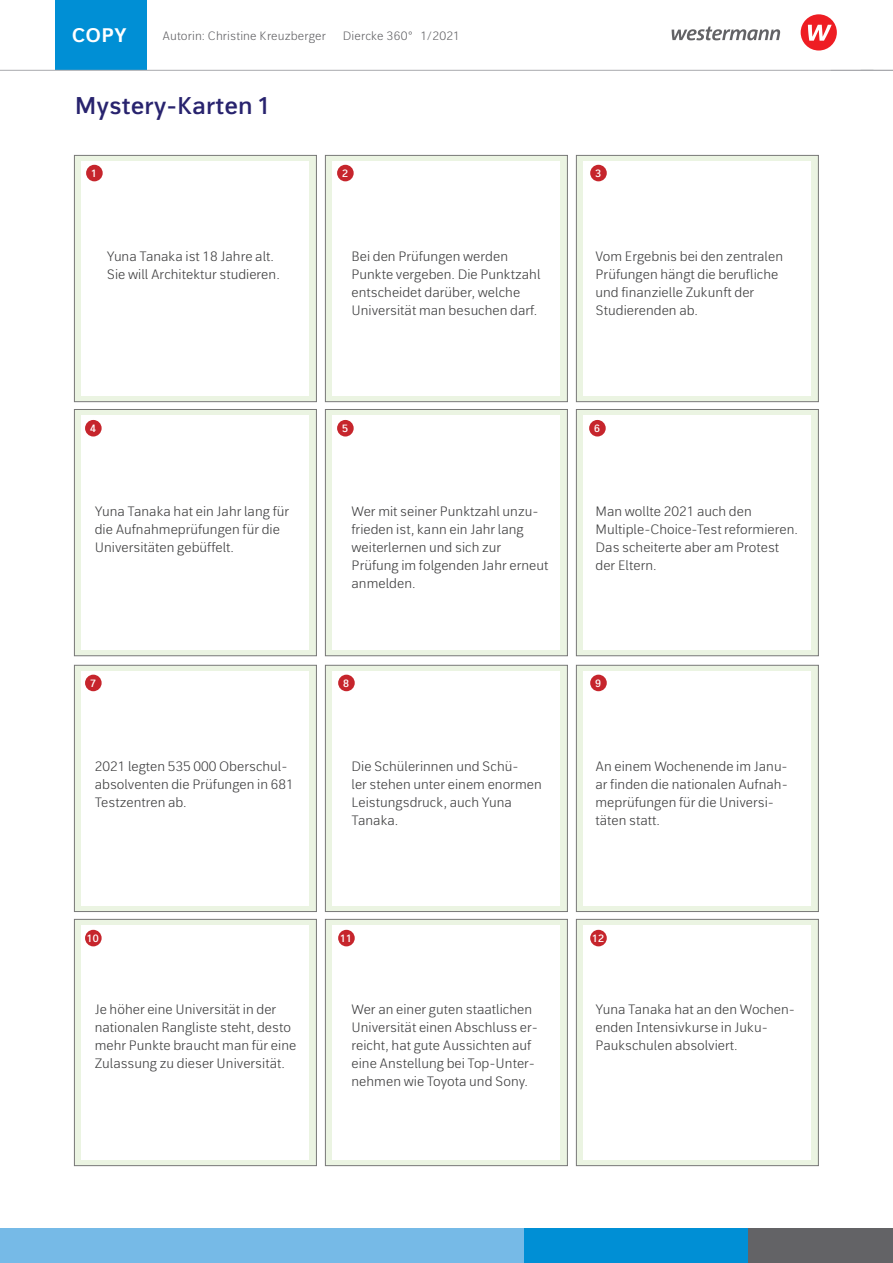
<style>
.page{position:relative;width:893px;height:1263px;background:#fff}
.page>*{position:absolute;margin:0;border:0;box-sizing:border-box;transform-origin:0 0}
.t1{font:600 24px "bs Thomas Sans 1";color:#28236e}
.t2{font:700 19.5px "bs Thomas Sans 1";color:#fff}
.t3{font:300 13.5px/18px "bs Thomas Sans 1";color:#3e3e3f}
.t4{font:300 12px "bs Thomas Sans 1";letter-spacing:.01em;color:#636366}
.t5{font:600 10.5px "bs Thomas Sans 1";color:#fff}
</style>
<div class="page">
<div style="left:0;top:1228px;width:893px;height:35px;background:#76bae7"></div>
<div style="left:745px;top:1228px;width:148px;height:35px;background:#636366"></div>
<div style="left:524px;top:1228px;width:223px;height:35px;background:#008fd5"></div>
<div style="left:55px;top:0;width:91px;height:70px;background:#008fd5"></div>
<hr style="left:0;top:70px;width:873px;height:1px;background:#a8a9ad">
<svg style="left:672px;top:27px;width:108px;height:13px"></svg>
<div style="left:801px;top:14px;width:36px;height:37px;background:#ee1d23;border-radius:50%"></div>
<svg style="left:808px;top:25px;width:24px;height:16px"></svg>
<hr style="left:831px;top:70px;width:62px;height:1px;background:#a8a9ad">
<div style="left:74px;top:155px;width:243px;height:247px;background:#ebf4e2;border:1px solid #787877"></div>
<div style="left:81px;top:161px;width:228px;height:235px;background:#fff"></div>
<div style="left:74px;top:665px;width:243px;height:247px;background:#ebf4e2;border:1px solid #787877"></div>
<div style="left:81px;top:671px;width:228px;height:234px;background:#fff"></div>
<div style="left:74px;top:409px;width:243px;height:247px;background:#ebf4e2;border:1px solid #787877"></div>
<div style="left:81px;top:415px;width:228px;height:235px;background:#fff"></div>
<div style="left:74px;top:919px;width:243px;height:247px;background:#ebf4e2;border:1px solid #787877"></div>
<div style="left:81px;top:925px;width:228px;height:235px;background:#fff"></div>
<div style="left:325px;top:155px;width:243px;height:247px;background:#ebf4e2;border:1px solid #787877"></div>
<div style="left:332px;top:161px;width:228px;height:235px;background:#fff"></div>
<div style="left:325px;top:665px;width:243px;height:247px;background:#ebf4e2;border:1px solid #787877"></div>
<div style="left:332px;top:671px;width:228px;height:234px;background:#fff"></div>
<div style="left:325px;top:409px;width:243px;height:247px;background:#ebf4e2;border:1px solid #787877"></div>
<div style="left:332px;top:415px;width:228px;height:235px;background:#fff"></div>
<div style="left:325px;top:919px;width:243px;height:247px;background:#ebf4e2;border:1px solid #787877"></div>
<div style="left:332px;top:925px;width:228px;height:235px;background:#fff"></div>
<div style="left:576px;top:155px;width:243px;height:247px;background:#ebf4e2;border:1px solid #787877"></div>
<div style="left:583px;top:161px;width:228px;height:235px;background:#fff"></div>
<div style="left:576px;top:665px;width:243px;height:247px;background:#ebf4e2;border:1px solid #787877"></div>
<div style="left:583px;top:671px;width:228px;height:234px;background:#fff"></div>
<div style="left:576px;top:409px;width:243px;height:247px;background:#ebf4e2;border:1px solid #787877"></div>
<div style="left:583px;top:415px;width:228px;height:235px;background:#fff"></div>
<div style="left:576px;top:919px;width:243px;height:247px;background:#ebf4e2;border:1px solid #787877"></div>
<div style="left:583px;top:925px;width:228px;height:235px;background:#fff"></div>
<div style="left:86px;top:165px;width:17px;height:16px;background:#c6252c;border-radius:50%"></div>
<div style="left:85px;top:675px;width:17px;height:16px;background:#c6252c;border-radius:50%"></div>
<div style="left:85px;top:420px;width:17px;height:16px;background:#c6252c;border-radius:50%"></div>
<div style="left:85px;top:930px;width:17px;height:16px;background:#c6252c;border-radius:50%"></div>
<div style="left:337px;top:165px;width:17px;height:16px;background:#c6252c;border-radius:50%"></div>
<div style="left:338px;top:675px;width:17px;height:16px;background:#c6252c;border-radius:50%"></div>
<div style="left:337px;top:420px;width:17px;height:16px;background:#c6252c;border-radius:50%"></div>
<div style="left:338px;top:930px;width:17px;height:16px;background:#c6252c;border-radius:50%"></div>
<div style="left:590px;top:165px;width:17px;height:16px;background:#c6252c;border-radius:50%"></div>
<div style="left:590px;top:675px;width:17px;height:16px;background:#c6252c;border-radius:50%"></div>
<div style="left:589px;top:420px;width:17px;height:16px;background:#c6252c;border-radius:50%"></div>
<div style="left:590px;top:930px;width:17px;height:16px;background:#c6252c;border-radius:50%"></div>
<h2 class="t2" style="left:72px;top:23px;width:56px">COPY</h2>
<p class="t4" style="left:343px;top:29px;width:119px">Diercke 360° 1/2021</p>
<p class="t4" style="left:162px;top:28px;width:165px">Autorin: Christine Kreuzberger</p>
<h1 class="t1" style="left:75px;top:91px;width:198px">Mystery-Karten 1</h1>
<p class="t5" style="left:91px;top:167px;width:7px">1</p>
<p class="t5" style="left:342px;top:167px;width:7px">2</p>
<p class="t5" style="left:595px;top:167px;width:7px">3</p>
<p class="t3" style="left:107px;top:248px;width:175px">Yuna Tanaka ist 18 Jahre alt.<br>Sie will Architektur studieren.</p>
<p class="t3" style="left:351px;top:248px;width:191px">Bei den Prüfungen werden<br>Punkte vergeben. Die Punktzahl entscheidet darüber, welche<br>Universität man besuchen darf.</p>
<p class="t3" style="left:595px;top:248px;width:189px">Vom Ergebnis bei den zentralen<br>Prüfungen hängt die berufliche und finanzielle Zukunft der<br>Studierenden ab.</p>
<p class="t5" style="left:90px;top:422px;width:7px">4</p>
<p class="t5" style="left:342px;top:422px;width:7px">5</p>
<p class="t5" style="left:594px;top:422px;width:7px">6</p>
<p class="t3" style="left:95px;top:503px;width:196px">Yuna Tanaka hat ein Jahr lang für die Aufnahmeprüfungen für die<br>Universitäten gebüffelt.</p>
<p class="t3" style="left:351px;top:503px;width:198px">Wer mit seiner Punktzahl unzu&shy;frieden ist, kann ein Jahr lang weiterlernen und sich zur<br>Prüfung im folgenden Jahr erneut anmelden.</p>
<p class="t3" style="left:595px;top:503px;width:204px">Man wollte 2021 auch den<br>Multiple-Choice-Test reformieren.<br>Das scheiterte aber am Protest der Eltern.</p>
<p class="t5" style="left:90px;top:677px;width:7px">7</p>
<p class="t5" style="left:343px;top:677px;width:7px">8</p>
<p class="t5" style="left:595px;top:677px;width:7px">9</p>
<p class="t3" style="left:95px;top:758px;width:201px">2021 legten 535 000 Oberschul&shy;absolventen die Prüfungen in 681<br>Testzentren ab.</p>
<p class="t3" style="left:351px;top:758px;width:192px">Die Schülerinnen und Schü-<br>ler stehen unter einem enormen<br>Leistungsdruck, auch Yuna<br>Tanaka.</p>
<p class="t3" style="left:595px;top:758px;width:194px">An einem Wochenende im Janu&shy;ar finden die nationalen Aufnah&shy;meprüfungen für die Universi&shy;täten statt.</p>
<p class="t5" style="left:87px;top:932px;width:13px">10</p>
<p class="t5" style="left:340px;top:932px;width:13px">11</p>
<p class="t5" style="left:592px;top:932px;width:13px">12</p>
<p class="t3" style="left:95px;top:1001px;width:203px">Je höher eine Universität in der nationalen Rangliste steht, desto mehr Punkte braucht man für eine Zulassung zu dieser Universität.</p>
<p class="t3" style="left:351px;top:1001px;width:188px">Wer an einer guten staatlichen<br>Universität einen Abschluss er&shy;reicht, hat gute Aussichten auf eine Anstellung bei Top-Unter&shy;nehmen wie Toyota und Sony.</p>
<p class="t3" style="left:595px;top:1001px;width:201px">Yuna Tanaka hat an den Wochen&shy;enden Intensivkurse in Juku-<br>Paukschulen absolviert.</p>
</div>
